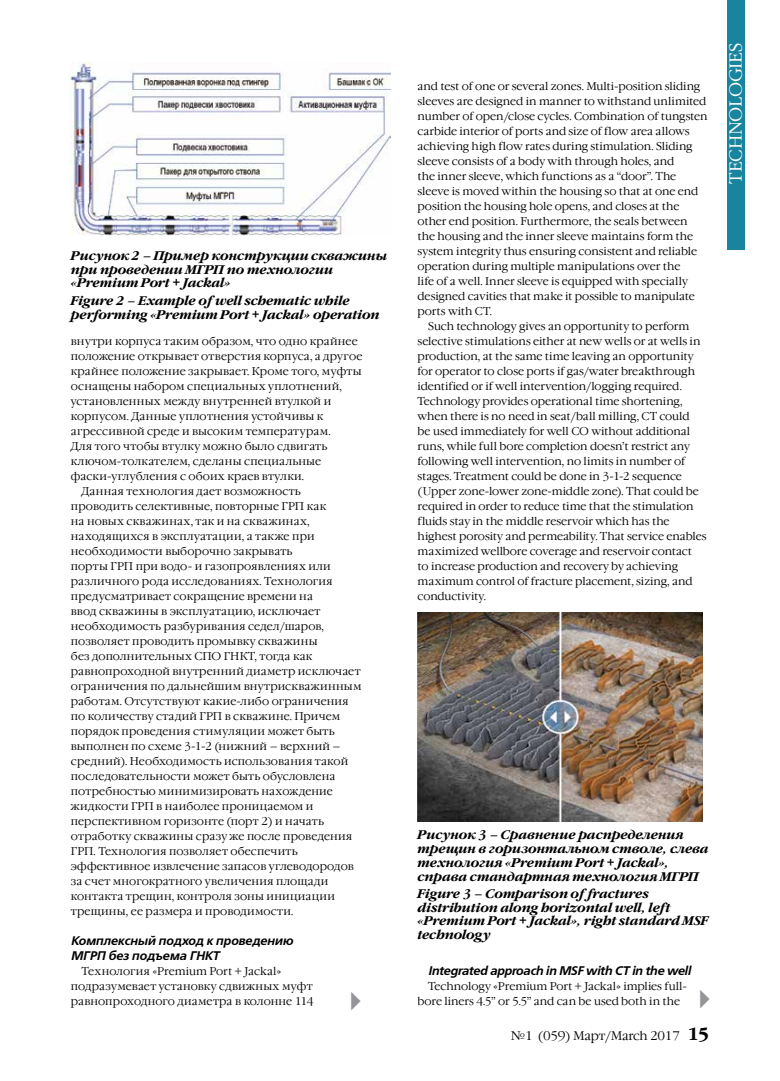
<style>
.page{position:relative;width:780px;height:1081px;background:#fff}
.page>*{position:absolute;margin:0;border:0;box-sizing:border-box;transform-origin:0 0}
.t1{font:700 26.25px "Times New Roman";color:#939598;scale:.5 1}
.t2{font:300 17.5px "Garamond C";color:#fff}
.t3{font:italic 700 12.5px/13.8px "Garamond C";color:#000}
.t4{font:italic 12.5px/15px "Free Set Demi Bold C";letter-spacing:-.02em;color:#000}
.t5{font:300 12.5px "Garamond C";letter-spacing:-.02em;color:#000}
.t6{font:300 11.25px/15px "Garamond C";color:#000}
.t7{font:300 11.25px "Garamond C";letter-spacing:.02em;color:#000}
.s1{font-weight:700;font-size:17.5px}
</style>
<div class="page">
<img style="left:71px;top:62px;width:319px;height:173px">
<img style="left:417px;top:612px;width:285px;height:209px">
<div style="left:726px;top:0;width:18px;height:249px;background:#18849d"></div>
<p class="t6" style="left:417px;top:79px;width:284px">and test of one or several zones. Multi-position sliding</p>
<p class="t6" style="left:417px;top:94px;width:290px">sleeves are designed in manner to withstand unlimited</p>
<p class="t6" style="left:417px;top:109px;width:291px">number of open/close cycles. Combination of tungsten</p>
<p class="t6" style="left:417px;top:124px;width:274px">carbide interior of ports and size of flow area allows</p>
<p class="t6" style="left:417px;top:139px;width:276px">achieving high flow rates during stimulation. Sliding</p>
<p class="t6" style="left:417px;top:154px;width:258px">sleeve consists of a body with through holes, and</p>
<p class="t6" style="left:417px;top:169px;width:260px">the inner sleeve, which functions as a “door”. The</p>
<p class="t6" style="left:417px;top:184px;width:282px">sleeve is moved within the housing so that at one end</p>
<p class="t6" style="left:417px;top:199px;width:263px">position the housing hole opens, and closes at the</p>
<p class="t6" style="left:417px;top:214px;width:271px">other end position. Furthermore, the seals between</p>
<p class="t6" style="left:417px;top:229px;width:277px">the housing and the inner sleeve maintains form the</p>
<p class="t6" style="left:417px;top:244px;width:281px">system integrity thus ensuring consistent and reliable</p>
<p class="t6" style="left:417px;top:259px;width:264px">operation during multiple manipulations over the</p>
<p class="t6" style="left:417px;top:274px;width:272px">life of a well. Inner sleeve is equipped with specially</p>
<p class="t6" style="left:417px;top:289px;width:279px">designed cavities that make it possible to manipulate</p>
<p class="t6" style="left:417px;top:304px;width:76px">ports with CT.</p>
<p class="t6" style="left:428px;top:319px;width:262px">Such technology gives an opportunity to perform</p>
<p class="t6" style="left:417px;top:334px;width:284px">selective stimulations either at new wells or at wells in</p>
<p class="t6" style="left:417px;top:349px;width:277px">production, at the same time leaving an opportunity</p>
<p class="t6" style="left:417px;top:364px;width:279px">for operator to close ports if gas/water breakthrough</p>
<p class="t6" style="left:417px;top:379px;width:266px">identified or if well intervention/logging required.</p>
<p class="t6" style="left:417px;top:394px;width:266px">Technology provides operational time shortening,</p>
<p class="t6" style="left:417px;top:409px;width:273px">when there is no need in seat/ball milling, CT could</p>
<p class="t6" style="left:417px;top:424px;width:274px">be used immediately for well CO without additional</p>
<p class="t6" style="left:417px;top:439px;width:274px">runs, while full bore completion doesn’t restrict any</p>
<p class="t6" style="left:417px;top:454px;width:269px">following well intervention, no limits in number of</p>
<p class="t6" style="left:417px;top:469px;width:266px">stages. Treatment could be done in 3-1-2 sequence</p>
<p class="t6" style="left:417px;top:484px;width:283px">(Upper zone-lower zone-middle zone). That could be</p>
<p class="t6" style="left:417px;top:499px;width:277px">required in order to reduce time that the stimulation</p>
<p class="t6" style="left:417px;top:514px;width:253px">fluids stay in the middle reservoir which has the</p>
<p class="t6" style="left:417px;top:529px;width:290px">highest porosity and permeability. That service enables</p>
<p class="t6" style="left:417px;top:544px;width:276px">maximized wellbore coverage and reservoir contact</p>
<p class="t6" style="left:417px;top:559px;width:262px">to increase production and recovery by achieving</p>
<p class="t6" style="left:417px;top:574px;width:276px">maximum control of fracture placement, sizing, and</p>
<p class="t6" style="left:417px;top:589px;width:70px">conductivity.</p>
<p class="t3" style="left:71px;top:250px;width:317px">Рисунок 2 – Пример конструкции скважины при проведении МГРП по технологии «Premium Port + Jackal»</p>
<p class="t3" style="left:71px;top:294px;width:310px">Figure 2 – Example of well schematic while performing «Premium Port + Jackal» operation</p>
<p class="t6" style="left:71px;top:334px;width:288px">внутри корпуса таким образом, что одно крайнее</p>
<p class="t6" style="left:71px;top:349px;width:293px">положение открывает отверстия корпуса, а другое</p>
<p class="t6" style="left:71px;top:364px;width:292px">крайнее положение закрывает. Кроме того, муфты</p>
<p class="t6" style="left:71px;top:379px;width:272px">оснащены набором специальных уплотнений,</p>
<p class="t7" style="left:71px;top:395px;width:262px">установленных между внутренней втулкой и</p>
<p class="t7" style="left:71px;top:410px;width:254px">корпусом. Данные уплотнения устойчивы к</p>
<p class="t6" style="left:71px;top:424px;width:261px">агрессивной среде и высоким температурам.</p>
<p class="t7" style="left:71px;top:440px;width:258px">Для того чтобы втулку можно было сдвигать</p>
<p class="t6" style="left:71px;top:454px;width:252px">ключом-толкателем, сделаны специальные</p>
<p class="t7" style="left:71px;top:470px;width:235px">фаски-углубления с обоих краев втулки.</p>
<p class="t6" style="left:81px;top:484px;width:221px">Данная технология дает возможность</p>
<p class="t6" style="left:71px;top:499px;width:257px">проводить селективные, повторные ГРП как</p>
<p class="t7" style="left:71px;top:515px;width:240px">на новых скважинах, так и на скважинах,</p>
<p class="t7" style="left:71px;top:530px;width:245px">находящихся в эксплуатации, а также при</p>
<p class="t6" style="left:71px;top:544px;width:223px">необходимости выборочно закрывать</p>
<p class="t7" style="left:71px;top:560px;width:261px">порты ГРП при водо- и газопроявлениях или</p>
<p class="t6" style="left:71px;top:574px;width:263px">различного рода исследованиях. Технология</p>
<p class="t6" style="left:71px;top:589px;width:243px">предусматривает сокращение времени на</p>
<p class="t6" style="left:71px;top:604px;width:251px">ввод скважины в эксплуатацию, исключает</p>
<p class="t6" style="left:71px;top:619px;width:254px">необходимость разбуривания седел/шаров,</p>
<p class="t7" style="left:71px;top:635px;width:248px">позволяет проводить промывку скважины</p>
<p class="t7" style="left:71px;top:650px;width:243px">без дополнительных СПО ГНКТ, тогда как</p>
<p class="t6" style="left:71px;top:664px;width:291px">равнопроходной внутренний диаметр исключает</p>
<p class="t7" style="left:71px;top:680px;width:292px">ограничения по дальнейшим внутрискважинным</p>
<p class="t7" style="left:71px;top:695px;width:279px">работам. Отсутствуют какие-либо ограничения</p>
<p class="t7" style="left:71px;top:710px;width:271px">по количеству стадий ГРП в скважине. Причем</p>
<p class="t7" style="left:71px;top:725px;width:265px">порядок проведения стимуляции может быть</p>
<p class="t6" style="left:71px;top:739px;width:271px">выполнен по схеме 3-1-2 (нижний – верхний –</p>
<p class="t6" style="left:71px;top:754px;width:279px">средний). Необходимость использования такой</p>
<p class="t6" style="left:71px;top:769px;width:266px">последовательности может быть обусловлена</p>
<p class="t6" style="left:71px;top:784px;width:263px">потребностью минимизировать нахождение</p>
<p class="t6" style="left:71px;top:799px;width:244px">жидкости ГРП в наиболее проницаемом и</p>
<p class="t6" style="left:71px;top:814px;width:254px">перспективном горизонте (порт 2) и начать</p>
<p class="t7" style="left:71px;top:830px;width:283px">отработку скважины сразу же после проведения</p>
<p class="t6" style="left:71px;top:844px;width:228px">ГРП. Технология позволяет обеспечить</p>
<p class="t6" style="left:71px;top:859px;width:284px">эффективное извлечение запасов углеводородов</p>
<p class="t7" style="left:71px;top:875px;width:259px">за счет многократного увеличения площади</p>
<p class="t7" style="left:71px;top:890px;width:265px">контакта трещин, контроля зоны инициации</p>
<p class="t6" style="left:71px;top:904px;width:224px">трещины, ее размера и проводимости.</p>
<p class="t4" style="left:71px;top:934px;width:224px">Комплексный подход к проведению<br>МГРП без подъема ГНКТ</p>
<p class="t6" style="left:71px;top:964px;width:244px;text-indent:11px">Технология «Premium Port + Jackal» подразумевает установку сдвижных муфт равнопроходного диаметра в колонне 114</p>
<p class="t3" style="left:417px;top:829px;width:292px">Рисунок 3 – Сравнение распределения трещин в горизонтальном стволе, слева технология «Premium Port + Jackal», справа стандартная технология МГРП</p>
<p class="t3" style="left:417px;top:887px;width:292px">Figure 3 – Comparison of fractures distribution along horizontal well, left «Premium Port + Jackal», right standard MSF technology</p>
<p class="t4" style="left:428px;top:964px;width:264px">Integrated approach in MSF with CT in the well</p>
<p class="t6" style="left:417px;top:979px;width:271px;text-indent:11px">Technology «Premium Port + Jackal» implies full&shy;bore liners 4.5” or 5.5” and can be used both in the</p>
<h1 class="t1" style="left:349px;top:983px;width:27px">►</h1>
<h1 class="t1" style="left:698px;top:981px;width:27px">►</h1>
<p class="t5" style="left:511px;top:1029px;width:200px">№1 (059) Март/March 2017 <span class="s1">15</span></p>
<h2 class="t2" style="left:726px;top:184px;width:141px;rotate:-90deg">technologies</h2>
</div>
